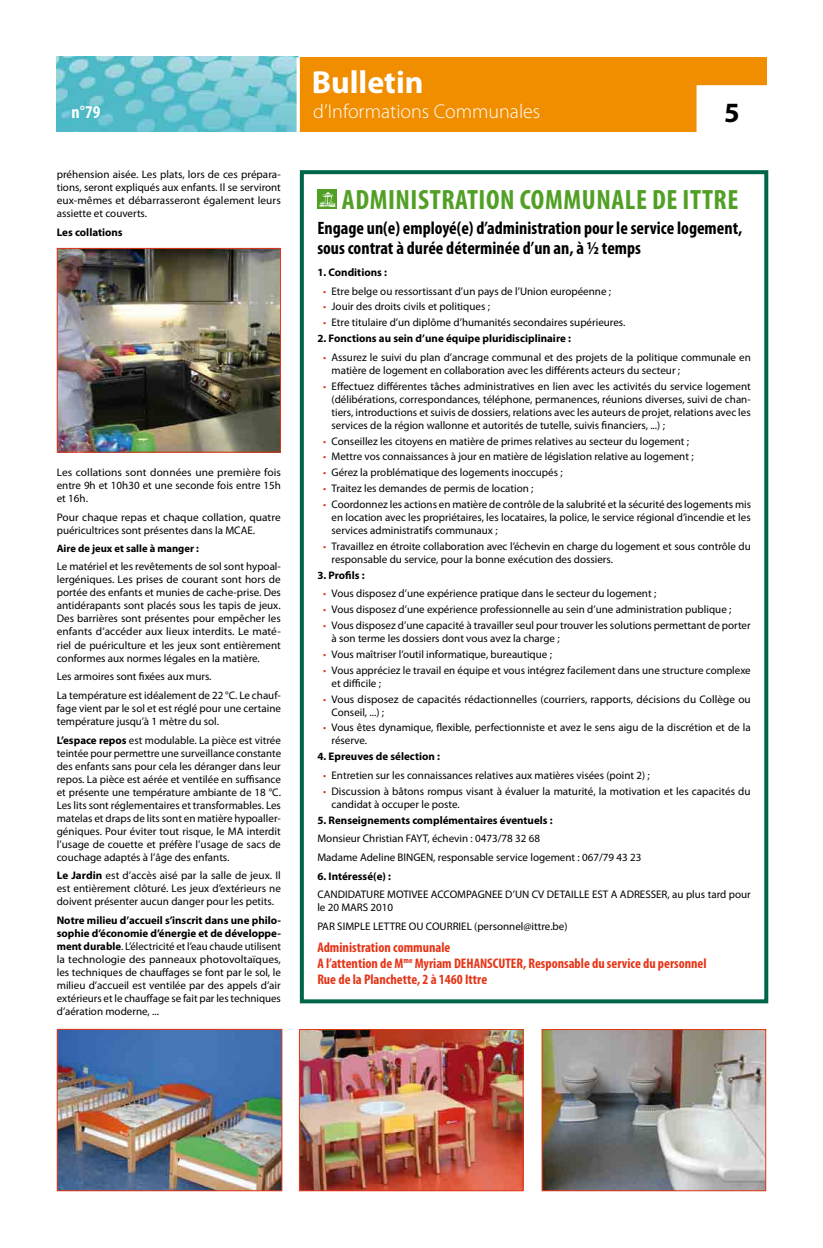
<style>
.page{position:relative;width:823px;height:1248px;background:#fff}
.page>*{position:absolute;margin:0;border:0;box-sizing:border-box;transform-origin:0 0}
.t1{font:700 32px "Myriad Pro";color:#fff}
.t2{font:700 condensed 28px "Myriad Pro";letter-spacing:.02em;color:#51a025}
.t3{font:700 28px "Myriad Pro";color:#000}
.t4{font:300 20px "Myriad Pro";color:#fff}
.t5{font:700 condensed 18px/20px "Myriad Pro";color:#000}
.t6{font:700 condensed 18px "Myriad Pro";color:#fff}
.t7{font:700 condensed 14px/16px "Myriad Pro";color:#e53517}
.t8{font:11px/13px "Myriad Pro";color:#000}
.t9{font:700 11px "Myriad Pro";color:#000}
.t10{font:700 10.7px "Myriad Pro";color:#000}
.s1{font-weight:700}
.s2{color:#e53517}
</style>
<div class="page">
<div style="left:288px;top:57px;width:478px;height:74px;background:#f18e00"></div>
<img style="left:57px;top:57px;width:239px;height:74px">
<svg style="left:296px;top:57px;width:4px;height:75px"></svg>
<div style="left:696px;top:85px;width:77px;height:47px;background:#fff;border:2px solid #fff"></div>
<div style="left:317px;top:189px;width:20px;height:20px;background:#51a025"></div>
<svg style="left:319px;top:192px;width:17px;height:15px"></svg>
<div style="left:300px;top:170px;width:467px;height:833px;border:4px solid #00664a"></div>
<img style="left:59px;top:250px;width:220px;height:200px">
<div style="left:57px;top:248px;width:224px;height:204px;border:1px solid #e53517"></div>
<img style="left:301px;top:1030px;width:220px;height:159px">
<div style="left:299px;top:1028px;width:224px;height:163px;border:1px solid #e53517"></div>
<img style="left:543px;top:1030px;width:220px;height:159px">
<div style="left:541px;top:1028px;width:224px;height:163px;border:1px solid #e53517"></div>
<img style="left:59px;top:1030px;width:221px;height:159px">
<div style="left:57px;top:1028px;width:225px;height:163px;border:1px solid #e53517"></div>
<h1 class="t1" style="left:311px;top:61px;width:113px">Bulletin</h1>
<h3 class="t4" style="left:313px;top:99px;width:228px">d’Informations Communales</h3>
<h3 class="t6" style="left:72px;top:101px;width:30px">n°79</h3>
<h2 class="t3" style="left:723px;top:94px;width:17px">5</h2>
<p class="t8" style="left:57px;top:168px;width:225px;text-align:justify">préhension aisée. Les plats, lors de ces prépara&shy;tions, seront expliqués aux enfants. Il se serviront eux-mêmes et débarrasseront également leurs assiette et couverts.</p>
<p class="t9" style="left:57px;top:225px;width:67px">Les collations</p>
<p class="t8" style="left:57px;top:465px;width:226px;text-align:justify">Les collations sont données une première fois entre 9h et 10h30 et une seconde fois entre 15h et 16h.</p>
<p class="t8" style="left:57px;top:510px;width:225px">Pour chaque repas et chaque collation, quatre puéricultrices sont présentes dans la MCAE.</p>
<p class="t10" style="left:57px;top:541px;width:144px">Aire de jeux et salle à manger :</p>
<p class="t8" style="left:57px;top:560px;width:225px;text-align:justify">Le matériel et les revêtements de sol sont hypoal&shy;lergéniques. Les prises de courant sont hors de portée des enfants et munies de cache-prise. Des antidérapants sont placés sous les tapis de jeux.<br>Des barrières sont présentes pour empêcher les enfants d’accéder aux lieux interdits. Le maté&shy;riel de puériculture et les jeux sont entièrement conformes aux normes légales en la matière.</p>
<p class="t8" style="left:57px;top:667px;width:225px;line-height:18.7px">Les armoires sont fixées aux murs.<br>La température est idéalement de 22 °C. Le chauf-</p>
<p class="t8" style="left:57px;top:701px;width:225px">fage vient par le sol et est réglé pour une certaine température jusqu’à 1 mètre du sol.</p>
<p class="t8" style="left:57px;top:733px;width:226px;text-align:justify"><span class="s1">L’espace repos</span> est modulable. La pièce est vitrée teintée pour permettre une surveillance constante des enfants sans pour cela les déranger dans leur repos. La pièce est aérée et ventilée en suffisance et présente une température ambiante de 18 °C.<br>Les lits sont réglementaires et transformables. Les matelas et draps de lits sont en matière hypoaller&shy;géniques. Pour éviter tout risque, le MA interdit l’usage de couette et préfère l’usage de sacs de couchage adaptés à l’âge des enfants.</p>
<p class="t8" style="left:57px;top:868px;width:225px;text-align:justify"><span class="s1">Le Jardin</span> est d’accès aisé par la salle de jeux. Il est entièrement clôturé. Les jeux d’extérieurs ne doivent présenter aucun danger pour les petits.</p>
<p class="t8" style="left:57px;top:913px;width:225px;text-align:justify"><span class="s1">Notre milieu d’accueil s’inscrit dans une philo&shy;sophie d’économie d’énergie et de développe&shy;ment durable</span>. L’électricité et l’eau chaude utilisent la technologie des panneaux photovoltaïques, les techniques de chauffages se font par le sol, le milieu d’accueil est ventilée par des appels d’air extérieurs et le chauffage se fait par les techniques d’aération moderne, ...</p>
<h2 class="t2" style="left:342px;top:182px;width:397px">ADMINISTRATION COMMUNALE DE ITTRE</h2>
<h3 class="t5" style="left:317px;top:218px;width:426px">Engage un(e) employé(e) d’administration pour le service logement, sous contrat à durée déterminée d’un an, à ½ temps</h3>
<p class="t9" style="left:317px;top:265px;width:71px">1. Conditions :</p>
<p class="t8" style="left:323px;top:284px;width:289px"><span class="s2">•</span> Etre belge ou ressortissant d’un pays de l’Union européenne ;</p>
<p class="t8" style="left:323px;top:300px;width:168px"><span class="s2">•</span> Jouir des droits civils et politiques ;</p>
<p class="t8" style="left:323px;top:316px;width:304px"><span class="s2">•</span> Etre titulaire d’un diplôme d’humanités secondaires supérieures.</p>
<p class="t9" style="left:317px;top:331px;width:255px">2. Fonctions au sein d’une équipe pluridisciplinaire :</p>
<p class="t8" style="left:331px;top:350px;width:420px;text-indent:-9px"><span class="s2">•</span> Assurez le suivi du plan d’ancrage communal et des projets de la politique communale en matière de logement en collaboration avec les différents acteurs du secteur ;</p>
<p class="t8" style="left:331px;top:379px;width:420px;text-align:justify;text-indent:-9px"><span class="s2">•</span> Effectuez différentes tâches administratives en lien avec les activités du service logement (délibérations, correspondances, téléphone, permanences, réunions diverses, suivi de chan&shy;tiers, introductions et suivis de dossiers, relations avec les auteurs de projet, relations avec les services de la région wallonne et autorités de tutelle, suivis financiers, ...) ;</p>
<p class="t8" style="left:323px;top:434px;width:367px"><span class="s2">•</span> Conseillez les citoyens en matière de primes relatives au secteur du logement ;</p>
<p class="t8" style="left:323px;top:450px;width:372px"><span class="s2">•</span> Mettre vos connaissances à jour en matière de législation relative au logement ;</p>
<p class="t8" style="left:323px;top:466px;width:241px"><span class="s2">•</span> Gérez la problématique des logements inoccupés ;</p>
<p class="t8" style="left:323px;top:481px;width:212px"><span class="s2">•</span> Traitez les demandes de permis de location ;</p>
<p class="t8" style="left:331px;top:497px;width:421px;text-align:justify;text-indent:-9px"><span class="s2">•</span> Coordonnez les actions en matière de contrôle de la salubrité et la sécurité des logements mis en location avec les propriétaires, les locataires, la police, le service régional d’incendie et les services administratifs communaux ;</p>
<p class="t8" style="left:331px;top:539px;width:420px;text-indent:-9px"><span class="s2">•</span> Travaillez en étroite collaboration avec l’échevin en charge du logement et sous contrôle du responsable du service, pour la bonne exécution des dossiers.</p>
<p class="t9" style="left:317px;top:567px;width:49px">3. Profils :</p>
<p class="t8" style="left:323px;top:587px;width:334px"><span class="s2">•</span> Vous disposez d’une expérience pratique dans le secteur du logement ;</p>
<p class="t8" style="left:323px;top:602px;width:409px"><span class="s2">•</span> Vous disposez d’une expérience professionnelle au sein d’une administration publique ;</p>
<p class="t8" style="left:331px;top:618px;width:420px;text-indent:-9px"><span class="s2">•</span> Vous disposez d’une capacité à travailler seul pour trouver les solutions permettant de porter à son terme les dossiers dont vous avez la charge ;</p>
<p class="t8" style="left:323px;top:647px;width:230px"><span class="s2">•</span> Vous maîtriser l’outil informatique, bureautique ;</p>
<p class="t8" style="left:331px;top:663px;width:420px;text-indent:-9px"><span class="s2">•</span> Vous appréciez le travail en équipe et vous intégrez facilement dans une structure complexe et difficile ;</p>
<p class="t8" style="left:331px;top:692px;width:420px;text-indent:-9px"><span class="s2">•</span> Vous disposez de capacités rédactionnelles (courriers, rapports, décisions du Collège ou<br>Conseil, ...) ;</p>
<p class="t8" style="left:331px;top:721px;width:420px;text-indent:-9px"><span class="s2">•</span> Vous êtes dynamique, flexible, perfectionniste et avez le sens aigu de la discrétion et de la réserve.</p>
<p class="t9" style="left:317px;top:749px;width:124px">4. Epreuves de sélection :</p>
<p class="t8" style="left:323px;top:768px;width:328px"><span class="s2">•</span> Entretien sur les connaissances relatives aux matières visées (point 2) ;</p>
<p class="t8" style="left:331px;top:784px;width:420px;text-indent:-9px"><span class="s2">•</span> Discussion à bâtons rompus visant à évaluer la maturité, la motivation et les capacités du candidat à occuper le poste.</p>
<p class="t9" style="left:317px;top:812px;width:237px">5. Renseignements complémentaires éventuels :</p>
<p class="t8" style="left:317px;top:829px;width:325px;line-height:18.7px">Monsieur Christian FAYT, échevin : 0473/78 32 68<br>Madame Adeline BINGEN, responsable service logement : 067/79 43 23</p>
<p class="t9" style="left:317px;top:868px;width:75px">6. Intéressé(e) :</p>
<p class="t8" style="left:317px;top:887px;width:434px">CANDIDATURE MOTIVEE ACCOMPAGNEE D’UN CV DETAILLE EST A ADRESSER, au plus tard pour le 20 MARS 2010</p>
<p class="t8" style="left:317px;top:919px;width:251px">PAR SIMPLE LETTRE OU COURRIEL (personnel@ittre.be)</p>
<p class="t7" style="left:317px;top:938px;width:390px">Administration communale<br>A l’attention de M<sup>me</sup> Myriam DEHANSCUTER, Responsable du service du personnel<br>Rue de la Planchette, 2 à 1460 Ittre</p>
</div>
